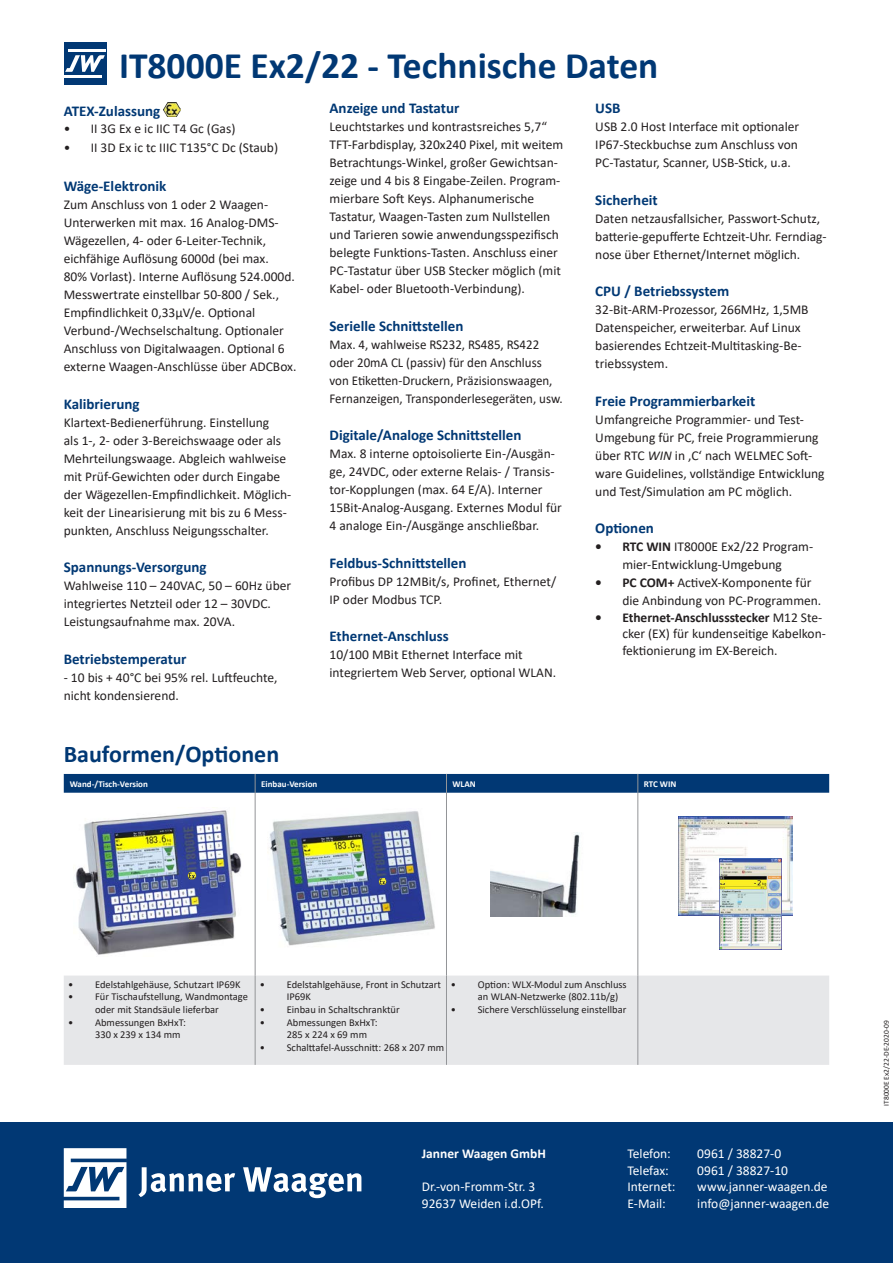
<style>
.page{position:relative;width:893px;height:1263px;background:#fff}
.page>*{position:absolute;margin:0;border:0;box-sizing:border-box;transform-origin:0 0}
.t1{font:700 37.5px "Calibri";color:#013874}
.t2{font:700 24px "Calibri";color:#013874}
.t3{font:700 15px "Calibri";color:#013874}
.t4{font:13.5px/18px "Calibri";color:#231f20}
.t5{font:13.5px/18px "Calibri";color:#231f20;scale:.96 1}
.t6{font:13.5px "Calibri";color:#fff}
.t7{font:700 13.5px "Calibri";color:#fff}
.t8{font:10.5px/12.6px "Calibri";color:#231f20}
.t9{font:700 9px "Calibri";color:#fff}
.t10{font:7.5px "Calibri";color:#231f20}
.s1{font-style:italic}
.s2{font-weight:700}
</style>
<div class="page">
<div style="left:64px;top:43px;width:42px;height:42px;background:#013874"></div>
<hr style="left:69px;top:50px;width:37px;height:2px;background:#fff">
<hr style="left:64px;top:75px;width:38px;height:3px;background:#fff">
<svg style="left:65px;top:55px;width:40px;height:17px"></svg>
<img style="left:164px;top:102px;width:16px;height:14px">
<div style="left:64px;top:975px;width:765px;height:90px;background:#e6e7e9"></div>
<div style="left:64px;top:774px;width:765px;height:19px;background:#013874"></div>
<hr style="left:255px;top:793px;width:1px;height:182px;background:#939598">
<hr style="left:446px;top:793px;width:1px;height:182px;background:#939598">
<hr style="left:637px;top:793px;width:1px;height:182px;background:#939598">
<hr style="left:255px;top:975px;width:1px;height:90px;background:#939598">
<hr style="left:446px;top:975px;width:1px;height:90px;background:#939598">
<hr style="left:637px;top:975px;width:1px;height:90px;background:#939598">
<img style="left:73px;top:807px;width:169px;height:148px">
<img style="left:269px;top:811px;width:166px;height:135px">
<img style="left:490px;top:832px;width:90px;height:85px">
<img style="left:679px;top:816px;width:113px;height:99px">
<img style="left:719px;top:859px;width:63px;height:91px">
<div style="left:0;top:1123px;width:893px;height:140px;background:#013874"></div>
<svg style="left:64px;top:1148px;width:62px;height:60px"></svg>
<svg style="left:243px;top:1167px;width:118px;height:31px"></svg>
<svg style="left:138px;top:1167px;width:97px;height:30px"></svg>
<svg style="left:187px;top:871px;width:10px;height:9px"></svg>
<svg style="left:378px;top:878px;width:9px;height:7px"></svg>
<p class="t1" style="left:119px;top:39px;width:541px">IT8000E Ex2/22 - Technische Daten</p>
<p class="t3" style="left:64px;top:100px;width:98px">ATEX-Zulassung</p>
<p class="t4" style="left:64px;top:119px;width:173px">• II 3G Ex e ic IIC T4 Gc (Gas)</p>
<p class="t4" style="left:64px;top:138px;width:216px">• II 3D Ex ic tc IIIC T135°C Dc (Staub)</p>
<p class="t3" style="left:64px;top:175px;width:104px">Wäge-Elektronik</p>
<p class="t4" style="left:64px;top:195px;width:233px">Zum Anschluss von 1 oder 2 Waagen-Unterwerken mit max. 16 Analog-DMS-Wägezellen, 4- oder 6-Leiter-Technik, eichfähige Auflösung 6000d (bei max.<br>80% Vorlast). Interne Auflösung 524.000d.<br>Messwertrate einstellbar 50-800 / Sek.,</p>
<p class="t4" style="left:64px;top:303px;width:234px">Empfindlichkeit 0,33μV/e. Optional Verbund-/Wechselschaltung. Optionaler Anschluss von Digitalwaagen. Optional 6 externe Waagen-Anschlüsse über ADCBox.</p>
<p class="t3" style="left:64px;top:393px;width:77px">Kalibrierung</p>
<p class="t4" style="left:64px;top:413px;width:229px">Klartext-Bedienerführung. Einstellung<br>als 1-, 2- oder 3-Bereichswaage oder als Mehrteilungswaage. Abgleich wahlweise mit Prüf-Gewichten oder durch Eingabe der Wägezellen-Empfindlichkeit. Möglich&shy;keit der Linearisierung mit bis zu 6 Mess&shy;punkten, Anschluss Neigungsschalter.</p>
<p class="t3" style="left:64px;top:556px;width:144px">Spannungs-Versorgung</p>
<p class="t4" style="left:64px;top:576px;width:229px">Wahlweise 110 – 240VAC, 50 – 60Hz über</p>
<p class="t4" style="left:64px;top:594px;width:209px">integriertes Netzteil oder 12 – 30VDC.</p>
<p class="t4" style="left:64px;top:612px;width:173px">Leistungsaufnahme max. 20VA.</p>
<p class="t3" style="left:64px;top:648px;width:124px">Betriebstemperatur</p>
<p class="t4" style="left:64px;top:668px;width:215px">- 10 bis + 40°C bei 95% rel. Luftfeuchte,</p>
<p class="t4" style="left:64px;top:686px;width:117px">nicht kondensierend.</p>
<p class="t3" style="left:330px;top:98px;width:131px">Anzeige und Tastatur</p>
<p class="t4" style="left:330px;top:117px;width:235px">Leuchtstarkes und kontrastsreiches 5,7“ TFT-Farbdisplay, 320x240 Pixel, mit weitem Betrachtungs-Winkel, großer Gewichtsan&shy;zeige und 4 bis 8 Eingabe-Zeilen. Program&shy;mierbare Soft Keys. Alphanumerische Tastatur, Waagen-Tasten zum Nullstellen und Tarieren sowie anwendungsspezifisch belegte Funktions-Tasten. Anschluss einer PC-Tastatur über USB Stecker möglich (mit</p>
<p class="t4" style="left:330px;top:279px;width:197px">Kabel- oder Bluetooth-Verbindung).</p>
<p class="t3" style="left:330px;top:315px;width:135px">Serielle Schnittstellen</p>
<p class="t5" style="left:330px;top:335px;width:244px">Max. 4, wahlweise RS232, RS485, RS422 oder 20mA CL (passiv) für den Anschluss von Etiketten-Druckern, Präzisionswaagen, Fernanzeigen, Transponderlesegeräten, usw.</p>
<p class="t3" style="left:330px;top:425px;width:193px">Digitale/Analoge Schnittstellen</p>
<p class="t4" style="left:330px;top:444px;width:234px">Max. 8 interne optoisolierte Ein-/Ausgän&shy;ge, 24VDC, oder externe Relais- / Transis&shy;tor-Kopplungen (max. 64 E/A). Interner 15Bit-Analog-Ausgang. Externes Modul für 4 analoge Ein-/Ausgänge anschließbar.</p>
<p class="t3" style="left:330px;top:552px;width:138px">Feldbus-Schnittstellen</p>
<p class="t4" style="left:330px;top:572px;width:228px">Profibus DP 12MBit/s, Profinet, Ethernet/<br>IP oder Modbus TCP.</p>
<p class="t3" style="left:330px;top:626px;width:121px">Ethernet-Anschluss</p>
<p class="t4" style="left:330px;top:645px;width:195px">10/100 MBit Ethernet Interface mit</p>
<p class="t4" style="left:330px;top:663px;width:228px">integriertem Web Server, optional WLAN.</p>
<p class="t3" style="left:595px;top:98px;width:27px">USB</p>
<p class="t4" style="left:595px;top:117px;width:205px">USB 2.0 Host Interface mit optionaler</p>
<p class="t4" style="left:595px;top:135px;width:204px">IP67-Steckbuchse zum Anschluss von</p>
<p class="t4" style="left:595px;top:153px;width:197px">PC-Tastatur, Scanner, USB-Stick, u.a.</p>
<p class="t3" style="left:595px;top:189px;width:64px">Sicherheit</p>
<p class="t4" style="left:595px;top:209px;width:226px">Daten netzausfallsicher, Passwort-Schutz,</p>
<p class="t4" style="left:595px;top:227px;width:233px">batterie-gepufferte Echtzeit-Uhr. Ferndiag&shy;nose über Ethernet/Internet möglich.</p>
<p class="t3" style="left:595px;top:281px;width:135px">CPU / Betriebssystem</p>
<p class="t4" style="left:595px;top:300px;width:215px">32-Bit-ARM-Prozessor, 266MHz, 1,5MB Datenspeicher, erweiterbar. Auf Linux basierendes Echtzeit-Multitasking-Be&shy;triebssystem.</p>
<p class="t3" style="left:595px;top:390px;width:161px">Freie Programmierbarkeit</p>
<p class="t4" style="left:595px;top:410px;width:210px">Umfangreiche Programmier- und Test-</p>
<p class="t4" style="left:595px;top:428px;width:225px">Umgebung für PC, freie Programmierung</p>
<p class="t4" style="left:595px;top:446px;width:231px">über RTC <span class="s1">WIN</span> in ‚C‘ nach WELMEC Soft&shy;ware Guidelines, vollständige Entwicklung und Test/Simulation am PC möglich.</p>
<p class="t3" style="left:595px;top:518px;width:60px">Optionen</p>
<p class="t4" style="left:595px;top:537px;width:219px;text-align:center"><span class="s2">• RTC WIN</span> IT8000E Ex2/22 Program&shy;mier-Entwicklung-Umgebung</p>
<p class="t4" style="left:622px;top:573px;width:200px;text-indent:-27px"><span class="s2">• PC COM+</span> ActiveX-Komponente für die Anbindung von PC-Programmen.</p>
<p class="t4" style="left:622px;top:609px;width:205px;line-height:16.5px;text-indent:-27px"><span class="s2">• Ethernet-Anschlussstecker</span> M12 Ste&shy;cker (EX) für kundenseitige Kabelkon&shy;fektionierung im EX-Bereich.</p>
<p class="t2" style="left:64px;top:737px;width:217px">Bauformen/Optionen</p>
<p class="t9" style="left:70px;top:777px;width:80px">Wand-/Tisch-Version</p>
<p class="t9" style="left:261px;top:777px;width:58px">Einbau-Version</p>
<p class="t9" style="left:452px;top:777px;width:25px">WLAN</p>
<p class="t9" style="left:644px;top:777px;width:34px">RTC WIN</p>
<p class="t8" style="left:68px;top:978px;width:174px">• Edelstahlgehäuse, Schutzart IP69K</p>
<p class="t8" style="left:68px;top:990px;width:181px;text-align:center">• Für Tischaufstellung, Wandmontage oder mit Standsäule lieferbar</p>
<p class="t8" style="left:95px;top:1015px;width:92px;text-indent:-27px">• Abmessungen BxHxT:<br>330 x 239 x 134 mm</p>
<p class="t8" style="left:287px;top:978px;width:156px;text-indent:-27px">• Edelstahlgehäuse, Front in Schutzart<br>IP69K</p>
<p class="t8" style="left:260px;top:1003px;width:141px">• Einbau in Schaltschranktür</p>
<p class="t8" style="left:287px;top:1015px;width:92px;text-indent:-27px">• Abmessungen BxHxT:<br>285 x 224 x 69 mm</p>
<p class="t8" style="left:260px;top:1041px;width:186px">• Schalttafel-Ausschnitt: 268 x 207 mm</p>
<p class="t8" style="left:478px;top:978px;width:150px;text-indent:-27px">• Option: WLX-Modul zum Anschluss an WLAN-Netzwerke (802.11b/g)</p>
<p class="t8" style="left:451px;top:1003px;width:177px">• Sichere Verschlüsselung einstellbar</p>
<p class="t7" style="left:422px;top:1144px;width:126px">Janner Waagen GmbH</p>
<p class="t6" style="left:422px;top:1177px;width:115px">Dr.-von-Fromm-Str. 3</p>
<p class="t6" style="left:422px;top:1194px;width:124px">92637 Weiden i.d.OPf.</p>
<p class="t6" style="left:627px;top:1144px;width:45px">Telefon:</p>
<p class="t6" style="left:627px;top:1161px;width:43px">Telefax:</p>
<p class="t6" style="left:627px;top:1177px;width:50px">Internet:</p>
<p class="t6" style="left:627px;top:1194px;width:40px">E-Mail:</p>
<p class="t6" style="left:697px;top:1144px;width:85px">0961 / 38827-0</p>
<p class="t6" style="left:697px;top:1161px;width:92px">0961 / 38827-10</p>
<p class="t6" style="left:697px;top:1177px;width:132px">www.janner-waagen.de</p>
<p class="t6" style="left:697px;top:1194px;width:133px">info@janner-waagen.de</p>
<p class="t10" style="left:881px;top:1106px;width:87px;rotate:-90deg">IT8000E Ex2/22-DE-2020-09</p>
</div>
